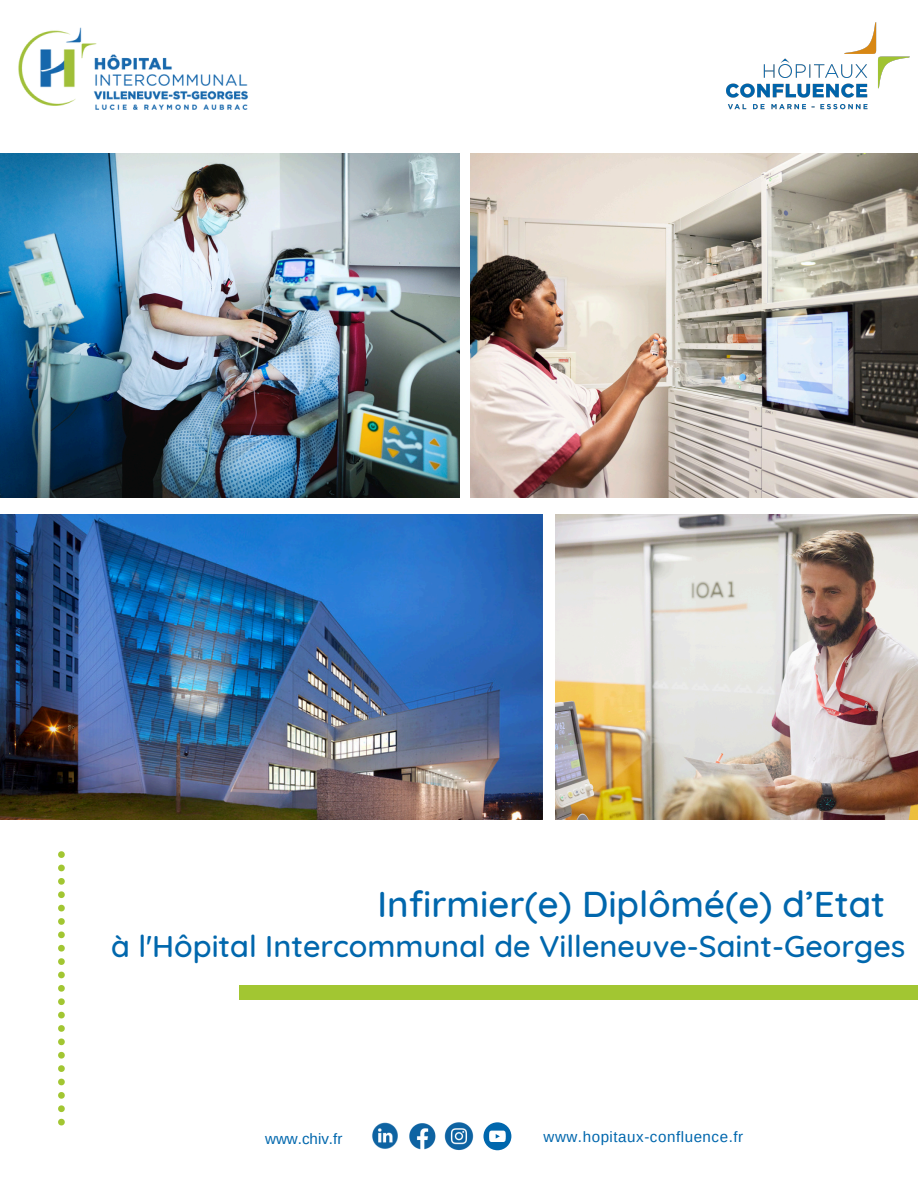
<style>
.page{position:relative;width:918px;height:1188px;background:#fff}
.page>*{position:absolute;margin:0;border:0;box-sizing:border-box;transform-origin:0 0}
.t1{font:500 36.6px "Quicksand";color:#0067ad}
.t2{font:500 30.6px "Quicksand";color:#0067ad}
.t3{font:15.15px "Arimo";letter-spacing:.035em;color:#0067ad}
.t4{font:15.15px "Arimo";color:#0067ad}
</style>
<div class="page">
<img style="left:0;top:153px;width:459px;height:344px">
<div style="left:239px;top:985px;width:679px;height:14px;background:#a2c632"></div>
<svg style="left:58px;top:1119px;width:7px;height:6px"></svg>
<svg style="left:58px;top:1105px;width:7px;height:7px"></svg>
<svg style="left:58px;top:1092px;width:7px;height:7px"></svg>
<svg style="left:58px;top:1079px;width:7px;height:6px"></svg>
<svg style="left:58px;top:1065px;width:7px;height:7px"></svg>
<svg style="left:58px;top:1052px;width:7px;height:7px"></svg>
<svg style="left:58px;top:1039px;width:7px;height:6px"></svg>
<svg style="left:58px;top:1025px;width:7px;height:7px"></svg>
<svg style="left:58px;top:1012px;width:7px;height:6px"></svg>
<svg style="left:58px;top:998px;width:7px;height:7px"></svg>
<svg style="left:58px;top:985px;width:7px;height:7px"></svg>
<svg style="left:58px;top:972px;width:7px;height:6px"></svg>
<svg style="left:58px;top:958px;width:7px;height:7px"></svg>
<svg style="left:58px;top:945px;width:7px;height:7px"></svg>
<svg style="left:58px;top:932px;width:7px;height:6px"></svg>
<svg style="left:58px;top:918px;width:7px;height:7px"></svg>
<svg style="left:58px;top:905px;width:7px;height:6px"></svg>
<svg style="left:58px;top:891px;width:7px;height:7px"></svg>
<svg style="left:58px;top:878px;width:7px;height:7px"></svg>
<svg style="left:58px;top:865px;width:7px;height:6px"></svg>
<svg style="left:58px;top:851px;width:7px;height:7px"></svg>
<img style="left:0;top:515px;width:542px;height:304px">
<img style="left:555px;top:515px;width:363px;height:304px">
<img style="left:372px;top:1122px;width:20px;height:27px">
<img style="left:392px;top:1123px;width:42px;height:27px">
<img style="left:434px;top:1122px;width:40px;height:29px">
<svg style="left:483px;top:1122px;width:28px;height:28px"></svg>
<img style="left:726px;top:22px;width:184px;height:88px">
<img style="left:18px;top:27px;width:230px;height:83px">
<img style="left:471px;top:153px;width:447px;height:344px">
<p class="t1" style="left:378px;top:880px;width:509px">Infirmier(e) Diplômé(e) d’Etat</p>
<p class="t2" style="left:111px;top:927px;width:796px">à l'Hôpital Intercommunal de Villeneuve-Saint-Georges</p>
<p class="t4" style="left:265px;top:1130px;width:79px">www.chiv.fr</p>
<p class="t3" style="left:544px;top:1129px;width:201px">www.hopitaux-confluence.fr</p>
</div>
